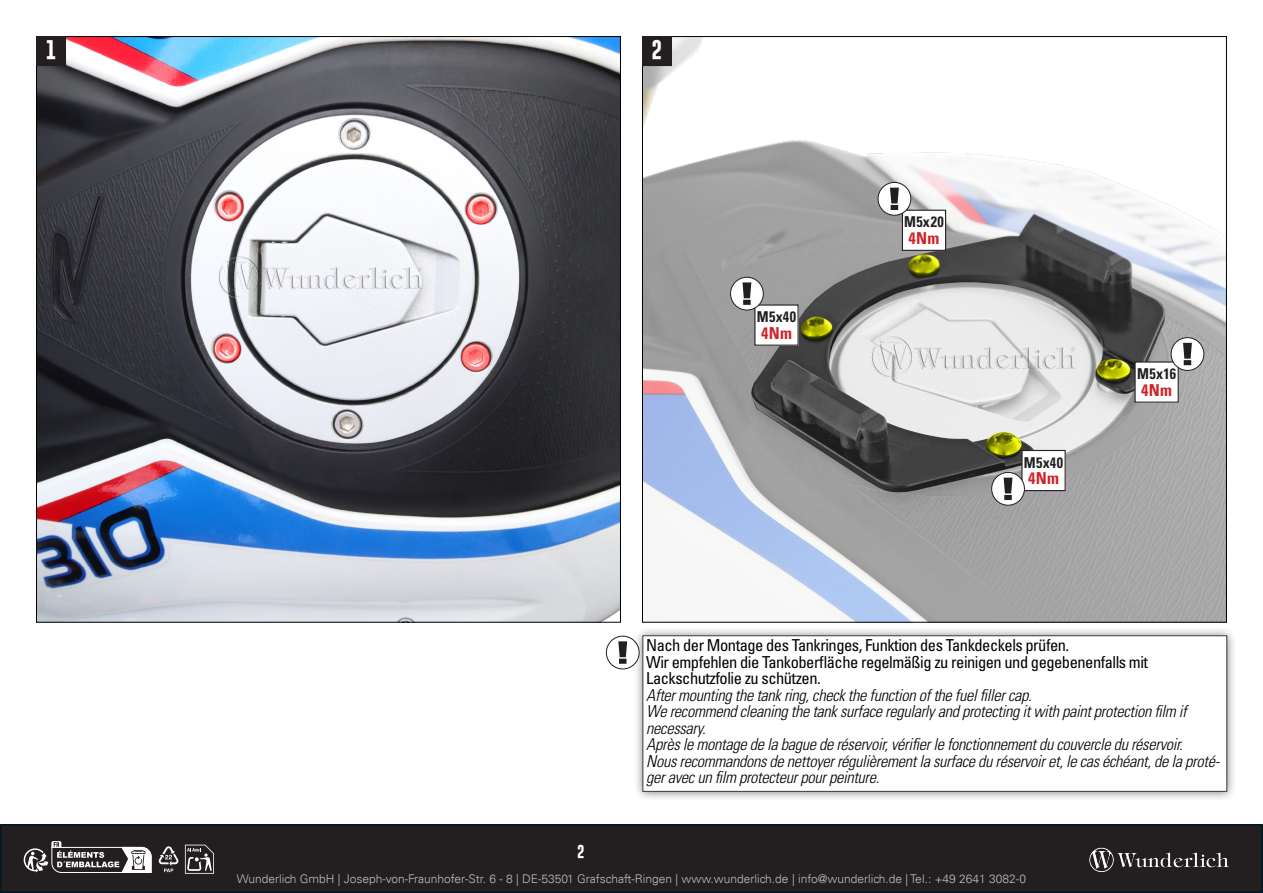
<style>
.page{position:relative;width:1263px;height:893px;background:#fff}
.page>*{position:absolute;margin:0;border:0;box-sizing:border-box;transform-origin:0 0}
.t1{font:700 19.5px "Gobold";color:#fff}
.t2{font:italic 300 condensed 16.5px/16.5px "Univers LT Std";letter-spacing:-.02em;color:#000}
.t3{font:condensed 16.5px/16.5px "Univers LT Std";letter-spacing:-.03em;color:#000}
.t4{font:700 condensed 16.5px "Univers LT Std";letter-spacing:.015em;color:#d1232a}
.t5{font:700 condensed 15px "Univers LT Std";letter-spacing:.025em;color:#231f20;scale:.95 1}
.t6{font:700 13.5px "Gobold";color:#fff}
.t7{font:300 12px "Univers LT";color:#bcbdc0}
</style>
<div class="page">
<div style="left:633px;top:626px;width:603px;height:175px;background:#231f20;opacity:.75"></div>
<div style="left:643px;top:636px;width:584px;height:156px;background:#fff"></div>
<img style="left:38px;top:38px;width:581px;height:583px">
<img style="left:644px;top:38px;width:581px;height:583px">
<div style="left:606px;top:636px;width:33px;height:33px;background:#fff;border-radius:50%"></div>
<div style="left:606px;top:636px;width:33px;height:33px;border:1px solid #231f20;border-radius:50%"></div>
<svg style="left:618px;top:641px;width:9px;height:23px"></svg>
<div style="left:755px;top:305px;width:43px;height:40px;background:#fff"></div>
<div style="left:754px;top:304px;width:45px;height:42px;border:1px solid #231f20"></div>
<img style="left:219px;top:257px;width:206px;height:41px">
<img style="left:871px;top:337px;width:206px;height:40px">
<div style="left:37px;top:37px;width:29px;height:29px;background:#231f20"></div>
<div style="left:36px;top:36px;width:30px;height:30px;border:1px solid #231f20"></div>
<div style="left:642px;top:37px;width:29px;height:29px;background:#231f20"></div>
<div style="left:642px;top:36px;width:30px;height:30px;border:1px solid #231f20"></div>
<div style="left:730px;top:277px;width:33px;height:33px;background:#fff;border-radius:50%"></div>
<div style="left:730px;top:277px;width:34px;height:33px;border:1px solid #231f20;border-radius:50%"></div>
<svg style="left:742px;top:282px;width:9px;height:23px"></svg>
<div style="left:1022px;top:450px;width:43px;height:41px;background:#fff"></div>
<div style="left:1021px;top:450px;width:45px;height:41px;border:1px solid #231f20"></div>
<div style="left:992px;top:472px;width:32px;height:33px;background:#fff;border-radius:50%"></div>
<div style="left:991px;top:472px;width:34px;height:34px;border:1px solid #231f20;border-radius:50%"></div>
<svg style="left:1004px;top:478px;width:8px;height:22px"></svg>
<div style="left:1135px;top:362px;width:43px;height:40px;background:#fff"></div>
<div style="left:1134px;top:361px;width:45px;height:42px;border:1px solid #231f20"></div>
<div style="left:1171px;top:338px;width:33px;height:32px;background:#fff;border-radius:50%"></div>
<div style="left:1171px;top:337px;width:33px;height:34px;border:1px solid #231f20;border-radius:50%"></div>
<svg style="left:1183px;top:343px;width:9px;height:22px"></svg>
<div style="left:902px;top:210px;width:44px;height:40px;background:#fff"></div>
<div style="left:902px;top:210px;width:44px;height:41px;border:1px solid #231f20"></div>
<div style="left:878px;top:182px;width:33px;height:33px;background:#fff;border-radius:50%"></div>
<div style="left:878px;top:182px;width:33px;height:34px;border:1px solid #231f20;border-radius:50%"></div>
<svg style="left:890px;top:188px;width:9px;height:22px"></svg>
<div style="left:1px;top:825px;width:1261px;height:67px;background:#231f20"></div>
<div style="left:0;top:824px;width:1263px;height:69px;border:2px solid #011622"></div>
<img style="left:1086px;top:824px;width:177px;height:69px">
<svg style="left:158px;top:846px;width:20px;height:26px"></svg>
<svg style="left:24px;top:841px;width:128px;height:32px"></svg>
<svg style="left:185px;top:845px;width:29px;height:29px"></svg>
<p class="t1" style="left:46px;top:37px;width:12px">1</p>
<p class="t1" style="left:652px;top:37px;width:12px">2</p>
<p class="t5" style="left:757px;top:308px;width:43px">M5x40</p>
<p class="t4" style="left:761px;top:323px;width:32px">4Nm</p>
<p class="t5" style="left:904px;top:213px;width:43px">M5x20</p>
<p class="t4" style="left:909px;top:228px;width:32px">4Nm</p>
<p class="t5" style="left:1024px;top:453px;width:43px">M5x40</p>
<p class="t4" style="left:1028px;top:468px;width:32px">4Nm</p>
<p class="t5" style="left:1137px;top:365px;width:42px">M5x16</p>
<p class="t4" style="left:1141px;top:380px;width:32px">4Nm</p>
<p class="t3" style="left:646px;top:637px;width:503px">Nach der Montage des Tankringes, Funktion des Tankdeckels prüfen.<br>Wir empfehlen die Tankoberfläche regelmäßig zu reinigen und gegebenenfalls mit<br>Lackschutzfolie zu schützen.</p>
<p class="t2" style="left:646px;top:687px;width:574px">After mounting the tank ring, check the function of the fuel filler cap.<br>We recommend cleaning the tank surface regularly and protecting it with paint protection film if necessary.<br>Après le montage de la bague de réservoir, vérifier le fonctionnement du couvercle du réservoir.<br>Nous recommandons de nettoyer régulièrement la surface du réservoir et, le cas échéant, de la proté&shy;ger avec un film protecteur pour peinture.</p>
<p class="t6" style="left:577px;top:843px;width:9px">2</p>
<p class="t7" style="left:237px;top:871px;width:790px">Wunderlich GmbH | Joseph-von-Fraunhofer-Str. 6 - 8 | DE-53501 Grafschaft-Ringen | www.wunderlich.de | info@wunderlich.de | Tel.: +49 2641 3082-0</p>
<p class="t6" style="left:574px;top:843px;width:16px">02</p>
</div>
